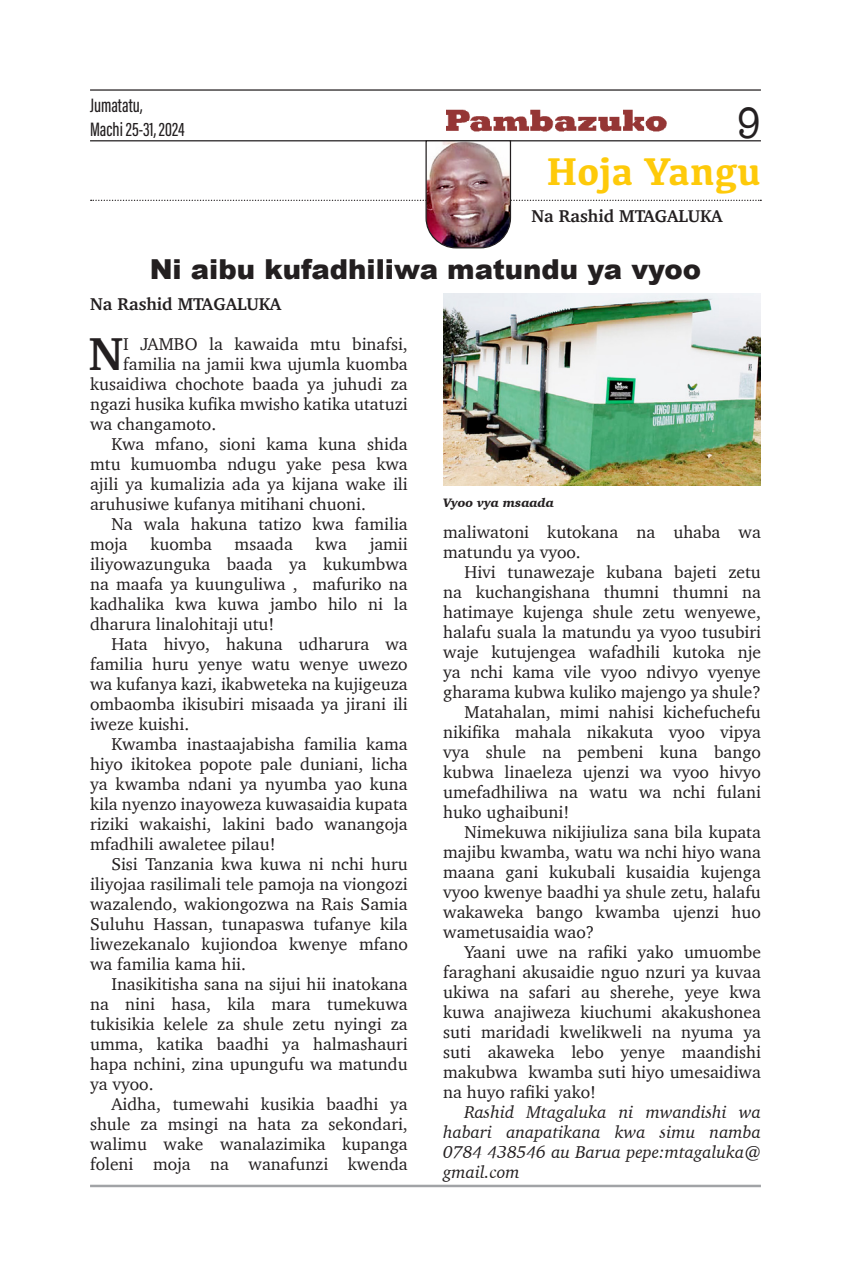
<style>
.page{position:relative;width:851px;height:1276px;background:#fff}
.page>*{position:absolute;margin:0;border:0;box-sizing:border-box;transform-origin:0 0}
.t1{font:700 47.25px "Charter";color:#231f20}
.t2{font:45px "American Typewriter";color:#231f20;scale:.84 1}
.t3{font:700 40px "Kefa";color:#feca0a}
.t4{font:900 27.5px "Arial";color:#231f20}
.t5{font:20px/24px "Acumin Variable Concept";color:#231f20}
.t6{font:17.5px/20px "Charter";color:#231f20;text-align:justify}
.t7{font:italic 17.5px/20px "Charter";color:#231f20;text-align:justify}
.t8{font:700 17.5px "Charter";color:#231f20}
.t9{font:italic 900 12.5px "Charter";color:#231f20}
</style>
<div class="page">
<hr style="left:90px;top:89px;width:670px;height:2px;background:#231f20">
<hr style="left:90px;top:140px;width:670px;height:1px;background:#231f20">
<hr style="left:90px;top:1184px;width:670px;height:3px;background:#a1a3a6">
<img style="left:446px;top:109px;width:220px;height:23px">
<svg style="left:91px;top:140px;width:670px;height:109px"></svg>
<img style="left:443px;top:293px;width:317px;height:192px">
<p class="t5" style="left:90px;top:92px;width:96px">Jumatatu,<br>Machi 25-31, 2024</p>
<h2 class="t2" style="left:736px;top:88px;width:30px">9</h2>
<p class="t3" style="left:546px;top:145px;width:216px">Hoja Yangu</p>
<p class="t8" style="left:531px;top:201px;width:192px">Na Rashid MTAGALUKA</p>
<p class="t4" style="left:150px;top:249px;width:553px">Ni aibu kufadhiliwa matundu ya vyoo</p>
<p class="t8" style="left:90px;top:289px;width:192px">Na Rashid MTAGALUKA</p>
<p class="t1" style="left:89px;top:313px;width:36px">N</p>
<p class="t6" style="left:123px;top:334px;width:286px">I JAMBO la kawaida mtu binafsi,</p>
<p class="t6" style="left:123px;top:354px;width:286px">familia na jamii kwa ujumla kuomba</p>
<p class="t6" style="left:90px;top:374px;width:319px">kusaidiwa chochote baada ya juhudi za</p>
<p class="t6" style="left:90px;top:394px;width:319px">ngazi husika kufika mwisho katika utatuzi</p>
<p class="t6" style="left:90px;top:414px;width:128px">wa changamoto.</p>
<p class="t6" style="left:90px;top:434px;width:319px;text-indent:21px">Kwa mfano, sioni kama kuna shida mtu kumuomba ndugu yake pesa kwa ajili ya kumalizia ada ya kijana wake ili aruhusiwe kufanya mitihani chuoni.</p>
<p class="t6" style="left:90px;top:514px;width:319px;text-indent:21px">Na wala hakuna tatizo kwa familia moja</p>
<p class="t6" style="left:150px;top:534px;width:63px">kuomba</p>
<p class="t6" style="left:234px;top:534px;width:60px">msaada</p>
<p class="t6" style="left:315px;top:534px;width:33px">kwa</p>
<p class="t6" style="left:90px;top:534px;width:319px;text-indent:279px">jamii iliyowazunguka baada ya kukumbwa na maafa ya kuunguliwa , mafuriko na kadhalika kwa kuwa jambo hilo ni la dharura linalohitaji utu!</p>
<p class="t6" style="left:90px;top:634px;width:319px;text-indent:21px">Hata hivyo, hakuna udharura wa familia huru yenye watu wenye uwezo wa kufanya kazi, ikabweteka na kujigeuza ombaomba ikisubiri misaada ya jirani ili iweze kuishi.</p>
<p class="t6" style="left:90px;top:734px;width:319px;text-indent:21px">Kwamba inastaajabisha familia kama hiyo ikitokea popote pale duniani, licha ya kwamba ndani ya nyumba yao kuna kila nyenzo inayoweza kuwasaidia kupata riziki wakaishi, lakini bado wanangoja mfadhili awaletee pilau!</p>
<p class="t6" style="left:90px;top:854px;width:319px;text-indent:21px">Sisi Tanzania kwa kuwa ni nchi huru iliyojaa rasilimali tele pamoja na viongozi wazalendo, wakiongozwa na Rais Samia Suluhu Hassan, tunapaswa tufanye kila liwezekanalo kujiondoa kwenye mfano wa familia kama hii.</p>
<p class="t6" style="left:90px;top:974px;width:319px;text-indent:21px">Inasikitisha sana na sijui hii inatokana na nini hasa, kila mara tumekuwa tukisikia kelele za shule zetu nyingi za umma, katika baadhi ya halmashauri hapa nchini, zina upungufu wa matundu ya vyoo.</p>
<p class="t6" style="left:90px;top:1094px;width:319px;text-indent:21px">Aidha, tumewahi kusikia baadhi ya shule za msingi na hata za sekondari, walimu wake wanalazimika kupanga foleni moja na wanafunzi kwenda</p>
<p class="t9" style="left:443px;top:495px;width:112px">Vyoo vya msaada</p>
<p class="t6" style="left:443px;top:521px;width:319px">maliwatoni kutokana na uhaba wa matundu ya vyoo.</p>
<p class="t6" style="left:443px;top:561px;width:319px;text-indent:21px">Hivi tunawezaje kubana bajeti zetu na kuchangishana thumni thumni na hatimaye kujenga shule zetu wenyewe, halafu suala la matundu ya vyoo tusubiri waje kutujengea wafadhili kutoka nje ya nchi kama vile vyoo ndivyo vyenye gharama kubwa kuliko majengo ya shule?</p>
<p class="t6" style="left:443px;top:701px;width:319px;text-indent:21px">Matahalan, mimi nahisi kichefuchefu nikifika mahala nikakuta vyoo vipya vya shule na pembeni kuna bango kubwa linaeleza ujenzi wa vyoo hivyo umefadhiliwa na watu wa nchi fulani huko ughaibuni!</p>
<p class="t6" style="left:443px;top:821px;width:319px;text-indent:21px">Nimekuwa nikijiuliza sana bila kupata majibu kwamba, watu wa nchi hiyo wana maana gani kukubali kusaidia kujenga vyoo kwenye baadhi ya shule zetu, halafu wakaweka bango kwamba ujenzi huo wametusaidia wao?</p>
<p class="t6" style="left:443px;top:941px;width:319px;text-indent:21px">Yaani uwe na rafiki yako umuombe faraghani akusaidie nguo nzuri ya kuvaa ukiwa na safari au sherehe, yeye kwa kuwa anajiweza kiuchumi akakushonea suti maridadi kwelikweli na nyuma ya suti akaweka lebo yenye maandishi makubwa kwamba suti hiyo umesaidiwa na huyo rafiki yako!</p>
<p class="t7" style="left:443px;top:1102px;width:319px;text-indent:21px">Rashid Mtagaluka ni mwandishi wa habari anapatikana kwa simu namba 0784 438546 au Barua pepe:mtagaluka@ gmail.com</p>
</div>
